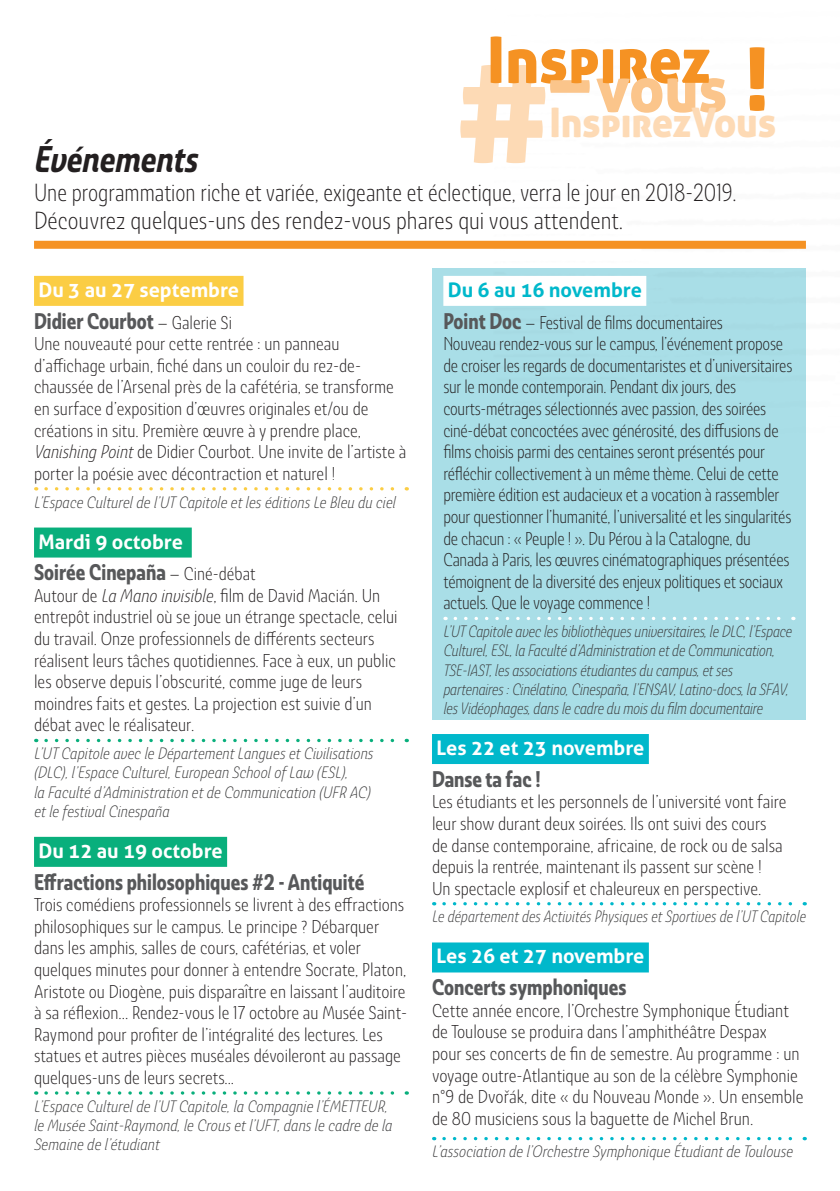
<style>
.page{position:relative;width:840px;height:1191px;background:#fff}
.page>*{position:absolute;margin:0;border:0;box-sizing:border-box;transform-origin:0 0}
.t1{font:146.6px "Aller Display";color:#fddab5;scale:.95 1}
.t2{font:40.6px "Aller Display";color:#fddab5;scale:.95 1}
.t3{font:italic 700 36px "Ashemore Cond";color:#231f20;scale:.95 1}
.t4{font:300 24px/28.8px "Ashemore Cond";color:#231f20;scale:.94 1}
.t5{font:700 22px "Ashemore Cond";color:#57585a;scale:.95 1}
.t6{font:700 20px "Aller";color:#fff}
.t7{font:700 20px "Aller";color:#00b8cb}
.t8{font:300 18px/21.6px "Ashemore Cond";color:#231f20}
.t9{font:italic 300 16px/19.2px "Ashemore Cond";color:#383839}
.t10{font:italic 300 16px/19.2px "Ashemore Cond";color:#383839;scale:.95 1}
.s1{font-weight:300;font-size:18px;color:#231f20}
.s2{font-style:italic}
.s3{font-weight:700;font-size:22px;color:#57585a}
</style>
<div class="page">
<img style="left:417px;top:47px;width:390px;height:926px">
<div style="left:34px;top:276px;width:209px;height:30px;background:#fbcd44"></div>
<svg style="left:46px;top:487px;width:361px;height:3px"></svg>
<div style="left:34px;top:527px;width:158px;height:30px;background:#09af7c"></div>
<svg style="left:46px;top:739px;width:361px;height:3px"></svg>
<div style="left:34px;top:837px;width:193px;height:30px;background:#09af7c"></div>
<svg style="left:46px;top:1091px;width:361px;height:3px"></svg>
<div style="left:443px;top:276px;width:203px;height:30px;background:#fff"></div>
<svg style="left:455px;top:617px;width:338px;height:3px"></svg>
<div style="left:432px;top:734px;width:216px;height:30px;background:#00b8cb"></div>
<svg style="left:444px;top:902px;width:360px;height:3px"></svg>
<div style="left:432px;top:942px;width:216px;height:30px;background:#00b8cb"></div>
<svg style="left:444px;top:1137px;width:360px;height:3px"></svg>
<div style="left:34px;top:241px;width:771px;height:8px;background:#f59223"></div>
<svg style="left:749px;top:47px;width:15px;height:64px"></svg>
<svg style="left:490px;top:36px;width:235px;height:77px"></svg>
<h1 class="t1" style="left:454px;top:21px;width:104px">#</h1>
<h2 class="t2" style="left:549px;top:97px;width:240px">InspirezVous</h2>
<h3 class="t3" style="left:34px;top:137px;width:174px">Événements</h3>
<h3 class="t4" style="left:34px;top:177px;width:748px">Une programmation riche et variée, exigeante et éclectique, verra le jour en 2018-2019.<br>Découvrez quelques-uns des rendez-vous phares qui vous attendent.</h3>
<p class="t6" style="left:38px;top:277px;width:202px">Du 3 au 27 septembre</p>
<p class="t5" style="left:34px;top:307px;width:210px">Didier Courbot <span class="s1">– Galerie Si</span></p>
<p class="t8" style="left:34px;top:333px;width:374px">Une nouveauté pour cette rentrée : un panneau d’affichage urbain, fiché dans un couloir du rez-de&shy;chaussée de l’Arsenal près de la cafétéria, se transforme en surface d’exposition d’œuvres originales et/ou de créations in situ. Première œuvre à y prendre place, <span class="s2">Vanishing Point</span> de Didier Courbot. Une invite de l’artiste à porter la poésie avec décontraction et naturel !</p>
<p class="t9" style="left:34px;top:492px;width:363px">L’Espace Culturel de l’UT Capitole et les éditions Le Bleu du ciel</p>
<p class="t6" style="left:38px;top:529px;width:146px">Mardi 9 octobre</p>
<p class="t5" style="left:34px;top:559px;width:234px">Soirée Cinepaña <span class="s1">– Ciné-débat</span></p>
<p class="t8" style="left:34px;top:584px;width:365px">Autour de <span class="s2">La Mano invisible</span>, film de David Macián. Un entrepôt industriel où se joue un étrange spectacle, celui du travail. Onze professionnels de différents secteurs réalisent leurs tâches quotidiennes. Face à eux, un public les observe depuis l’obscurité, comme juge de leurs moindres faits et gestes. La projection est suivie d’un débat avec le réalisateur.</p>
<p class="t9" style="left:34px;top:744px;width:340px">L’UT Capitole avec le Département Langues et Civilisations (DLC), l’Espace Culturel, European School of Law (ESL),<br>la Faculté d’Administration et de Communication (UFR AC) et le festival Cinespaña</p>
<p class="t6" style="left:38px;top:838px;width:186px">Du 12 au 19 octobre</p>
<p class="t5" style="left:34px;top:868px;width:349px">Effractions philosophiques #2 - Antiquité</p>
<p class="t8" style="left:34px;top:893px;width:374px">Trois comédiens professionnels se livrent à des effractions philosophiques sur le campus. Le principe ? Débarquer dans les amphis, salles de cours, cafétérias, et voler quelques minutes pour donner à entendre Socrate, Platon, Aristote ou Diogène, puis disparaître en laissant l’auditoire à sa réflexion... Rendez-vous le 17 octobre au Musée Saint-Raymond pour profiter de l’intégralité des lectures. Les statues et autres pièces muséales dévoileront au passage quelques-uns de leurs secrets...</p>
<p class="t9" style="left:34px;top:1096px;width:359px">L’Espace Culturel de l’UT Capitole, la Compagnie l’ÉMETTEUR, le Musée Saint-Raymond, le Crous et l’UFT, dans le cadre de la<br>Semaine de l’étudiant</p>
<p class="t7" style="left:447px;top:277px;width:195px">Du 6 au 16 novembre</p>
<p class="t8" style="left:443px;top:311px;width:350px"><span class="s3">Point Doc</span> – Festival de films documentaires<br>Nouveau rendez-vous sur le campus, l’événement propose de croiser les regards de documentaristes et d’universitaires sur le monde contemporain. Pendant dix jours, des courts-métrages sélectionnés avec passion, des soirées ciné-débat concoctées avec générosité, des diffusions de films choisis parmi des centaines seront présentés pour réfléchir collectivement à un même thème. Celui de cette première édition est audacieux et a vocation à rassembler pour questionner l’humanité, l’universalité et les singularités de chacun : « Peuple ! ». Du Pérou à la Catalogne, du Canada à Paris, les œuvres cinématographiques présentées témoignent de la diversité des enjeux politiques et sociaux actuels. Que le voyage commence !</p>
<p class="t10" style="left:443px;top:622px;width:368px">L’UT Capitole avec les bibliothèques universitaires, le DLC, l’Espace Culturel, ESL, la Faculté d’Administration et de Communication, TSE-IAST, les associations étudiantes du campus, et ses partenaires : Cinélatino, Cinespaña, l’ENSAV, Latino-docs, la SFAV, les Vidéophages, dans le cadre du mois du film documentaire</p>
<p class="t6" style="left:436px;top:735px;width:209px">Les 22 et 23 novembre</p>
<p class="t5" style="left:432px;top:765px;width:116px">Danse ta fac !</p>
<p class="t8" style="left:432px;top:791px;width:355px">Les étudiants et les personnels de l’université vont faire leur show durant deux soirées. Ils ont suivi des cours de danse contemporaine, africaine, de rock ou de salsa depuis la rentrée, maintenant ils passent sur scène !<br>Un spectacle explosif et chaleureux en perspective.</p>
<p class="t10" style="left:432px;top:907px;width:395px">Le département des Activités Physiques et Sportives de l’UT Capitole</p>
<p class="t6" style="left:436px;top:944px;width:209px">Les 26 et 27 novembre</p>
<p class="t5" style="left:432px;top:974px;width:206px">Concerts symphoniques</p>
<p class="t8" style="left:432px;top:999px;width:373px">Cette année encore, l’Orchestre Symphonique Étudiant de Toulouse se produira dans l’amphithéâtre Despax<br>pour ses concerts de fin de semestre. Au programme : un voyage outre-Atlantique au son de la célèbre Symphonie n°9 de Dvořák, dite « du Nouveau Monde ». Un ensemble de 80 musiciens sous la baguette de Michel Brun.</p>
<p class="t9" style="left:432px;top:1142px;width:362px">L’association de l’Orchestre Symphonique Étudiant de Toulouse</p>
</div>
